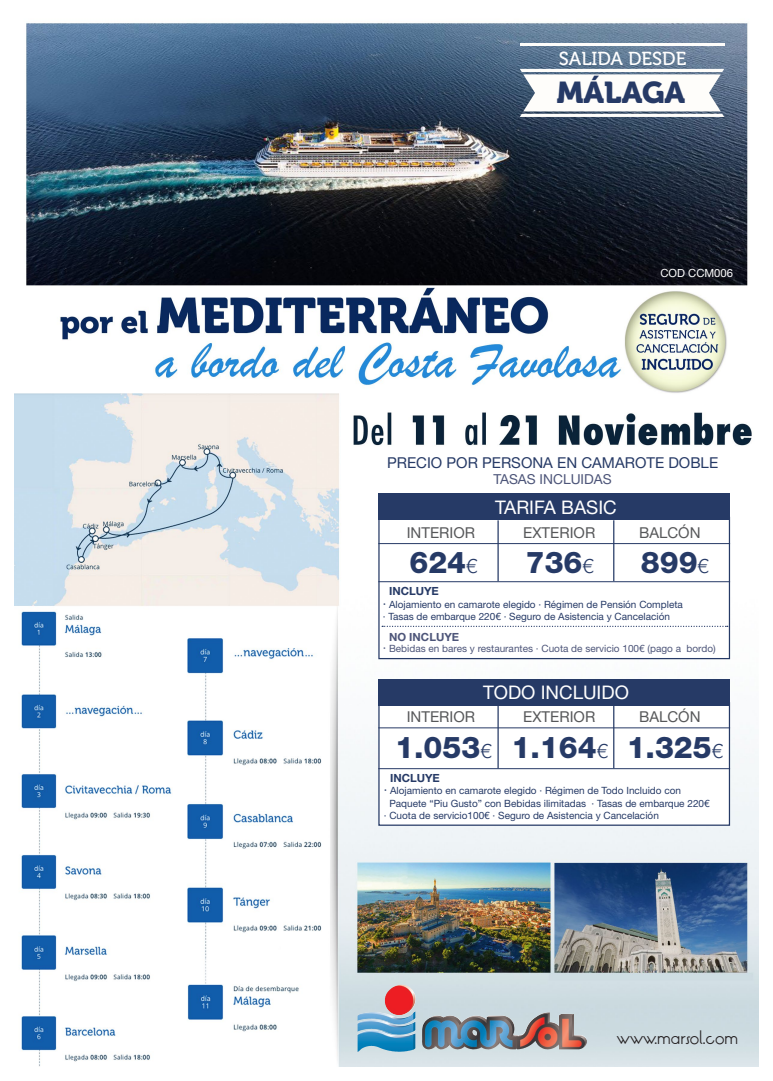
<style>
.page{position:relative;width:773px;height:1081px;background:#fff}
.page>*{position:absolute;margin:0;border:0;box-sizing:border-box;transform-origin:0 0}
.t1{font:800 30px "Helvetica Neue LT Std";color:#263a66}
.t2{font:30px "Museo 900";color:#263a66}
.t3{font:18.75px "Helvetica Neue LT Std";color:#fff}
.t4{font:18.75px "Museo 500";color:#fff}
.t5{font:15px "Helvetica Neue LT Std";color:#57585a}
.t6{font:15px "Helvetica Neue LT Std";color:#263a66}
.t7{font:15px "LT Oksana";color:#231f20}
.t8{font:13.75px "Helvetica Neue LT Std";color:#4d5579}
.t9{font:700 11.25px "Helvetica Neue LT Std";color:#263a66}
.t10{font:700 11.25px "Helvetica Neue LT Std";color:#4d5579}
.t11{font:11.25px "Helvetica Neue LT Std";color:#fff}
.t12{font:10px/12.5px "Helvetica Neue LT Std";color:#263a66}
.t13{font:10px "Helvetica Neue LT Std";color:#4d5579}
.s1{font-weight:300;font-size:20px}
.s2{font-size:12.5px}
</style>
<div class="page">
<img style="left:14px;top:23px;width:744px;height:1044px">
<div style="left:378px;top:702px;width:352px;height:124px;background:#fff;border:1px solid #263a66"></div>
<div style="left:378px;top:679px;width:352px;height:26px;background:#263a66"></div>
<hr style="left:497px;top:704px;width:1px;height:64px;background:#263a66">
<hr style="left:613px;top:703px;width:1px;height:65px;background:#263a66">
<hr style="left:378px;top:727px;width:352px;height:1px;background:#263a66">
<hr style="left:378px;top:768px;width:352px;height:1px;background:#263a66">
<img style="left:384px;top:985px;width:32px;height:30px">
<div style="left:378px;top:517px;width:352px;height:142px;background:#fff;border:1px solid #263a66"></div>
<div style="left:378px;top:493px;width:352px;height:27px;background:#263a66"></div>
<hr style="left:497px;top:520px;width:1px;height:61px;background:#263a66">
<hr style="left:613px;top:520px;width:1px;height:61px;background:#263a66">
<hr style="left:378px;top:543px;width:352px;height:1px;background:#263a66">
<svg style="left:382px;top:626px;width:345px;height:1px"></svg>
<hr style="left:378px;top:581px;width:352px;height:1px;background:#263a66">
<hr style="left:519px;top:43px;width:205px;height:3px;background:#fefdfa">
<svg style="left:519px;top:69px;width:205px;height:48px"></svg>
<h2 class="t4" style="left:558px;top:48px;width:129px">SALIDA DESDE</h2>
<h1 class="t2" style="left:556px;top:76px;width:130px">MÁLAGA</h1>
<p class="t11" style="left:660px;top:267px;width:74px">COD CCM006</p>
<h3 class="t6" style="left:387px;top:453px;width:332px">PRECIO POR PERSONA EN CAMAROTE DOBLE</h3>
<h3 class="t8" style="left:493px;top:471px;width:120px">TASAS INCLUIDAS</h3>
<h2 class="t3" style="left:495px;top:496px;width:123px">TARIFA BASIC</h2>
<h3 class="t5" style="left:406px;top:523px;width:70px">INTERIOR</h3>
<h3 class="t5" style="left:523px;top:523px;width:73px">EXTERIOR</h3>
<h3 class="t5" style="left:639px;top:523px;width:63px">BALCÓN</h3>
<h1 class="t1" style="left:409px;top:544px;width:69px">624<span class="s1">€</span></h1>
<h1 class="t1" style="left:525px;top:544px;width:69px">736<span class="s1">€</span></h1>
<h1 class="t1" style="left:640px;top:544px;width:69px">899<span class="s1">€</span></h1>
<p class="t9" style="left:389px;top:584px;width:51px">INCLUYE</p>
<p class="t12" style="left:383px;top:598px;width:301px"><span class="s2">·</span> Alojamiento en camarote elegido · Régimen de Pensión Completa · Tasas de embarque 220€ · Seguro de Asistencia y Cancelación</p>
<p class="t10" style="left:389px;top:630px;width:72px">NO INCLUYE</p>
<p class="t13" style="left:383px;top:643px;width:334px"><span class="s2">·</span> Bebidas en bares y restaurantes · Cuota de servicio 100€ (pago a bordo)</p>
<h2 class="t3" style="left:483px;top:681px;width:147px">TODO INCLUIDO</h2>
<h3 class="t5" style="left:406px;top:707px;width:70px">INTERIOR</h3>
<h3 class="t5" style="left:523px;top:707px;width:73px">EXTERIOR</h3>
<h3 class="t5" style="left:639px;top:707px;width:63px">BALCÓN</h3>
<h1 class="t1" style="left:395px;top:730px;width:329px">1.053<span class="s1">€</span> 1.164<span class="s1">€</span> 1.325<span class="s1">€</span></h1>
<p class="t9" style="left:390px;top:770px;width:51px">INCLUYE</p>
<p class="t12" style="left:384px;top:784px;width:299px"><span class="s2">·</span> Alojamiento en camarote elegido · Régimen de Todo Incluido con</p>
<p class="t12" style="left:389px;top:796px;width:322px">Paquete “Piu Gusto” con Bebidas ilimitadas · Tasas de embarque 220€</p>
<p class="t12" style="left:384px;top:809px;width:276px">· Cuota de servicio100€ · Seguro de Asistencia y Cancelación</p>
<h3 class="t7" style="left:617px;top:1027px;width:123px">www.marsol.com</h3>
</div>
